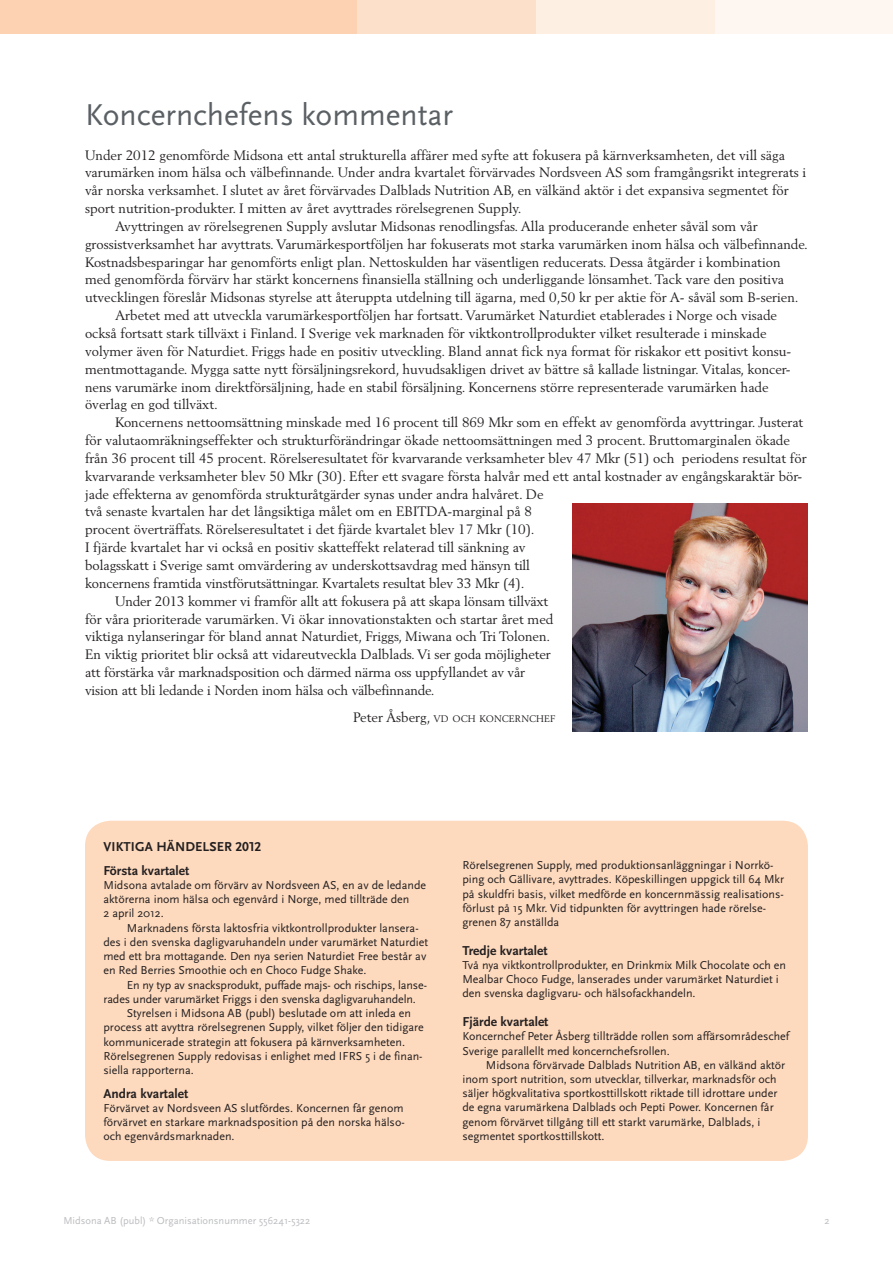
<style>
.page{position:relative;width:893px;height:1263px;background:#fff}
.page>*{position:absolute;margin:0;border:0;box-sizing:border-box;transform-origin:0 0}
.t1{font:31.5px "Scala Sans OT";color:#5b6064}
.t2{font:13.5px "Berling LT Std";color:#231f20}
.t3{font:700 13.5px "Scala Sans OT";color:#231f20}
.t4{font:12px/14.2px "Scala Sans OT";color:#231f20}
.t5{font:10.5px "Scala Sans OT";color:#bcbdc0}
.t6{font:9.45px "Berling LT Std";color:#231f20}
.s1{font-size:13.5px}
</style>
<div class="page">
<div style="left:714px;top:0;width:179px;height:34px;background:#fef7f1"></div>
<div style="left:536px;top:0;width:178px;height:34px;background:#fdefe2"></div>
<div style="left:0;top:0;width:357px;height:34px;background:#fcd2b2"></div>
<div style="left:357px;top:0;width:179px;height:34px;background:#fde0c9"></div>
<div style="left:85px;top:821px;width:723px;height:340px;background:#fdd9bd;border-radius:26px"></div>
<img style="left:572px;top:503px;width:236px;height:228px">
<h1 class="t1" style="left:85px;top:98px;width:370px">Koncernchefens kommentar</h1>
<p class="t2" style="left:85px;top:147px;width:701px">Under 2012 genomförde Midsona ett antal strukturella affärer med syfte att fokusera på kärnverksamheten, det vill säga</p>
<p class="t2" style="left:85px;top:164px;width:723px">varumärken inom hälsa och välbefinnande. Under andra kvartalet förvärvades Nordsveen AS som framgångsrikt integrerats i</p>
<p class="t2" style="left:85px;top:182px;width:705px">vår norska verksamhet. I slutet av året förvärvades Dalblads Nutrition AB, en välkänd aktör i det expansiva segmentet för</p>
<p class="t2" style="left:85px;top:200px;width:438px">sport nutrition-produkter. I mitten av året avyttrades rörelsegrenen Supply.</p>
<p class="t2" style="left:115px;top:218px;width:644px">Avyttringen av rörelsegrenen Supply avslutar Midsonas renodlingsfas. Alla producerande enheter såväl som vår</p>
<p class="t2" style="left:85px;top:236px;width:724px">grossistverksamhet har avyttrats. Varumärkesportföljen har fokuserats mot starka varumärken inom hälsa och välbefinnande.</p>
<p class="t2" style="left:85px;top:254px;width:697px">Kostnadsbesparingar har genomförts enligt plan. Nettoskulden har väsentligen reducerats. Dessa åtgärder i kombination</p>
<p class="t2" style="left:85px;top:271px;width:701px">med genomförda förvärv har stärkt koncernens finansiella ställning och underliggande lönsamhet. Tack vare den positiva</p>
<p class="t2" style="left:85px;top:289px;width:715px">utvecklingen föreslår Midsonas styrelse att återuppta utdelning till ägarna, med 0,50 kr per aktie för A- såväl som B-serien.</p>
<p class="t2" style="left:115px;top:307px;width:663px">Arbetet med att utveckla varumärkesportföljen har fortsatt. Varumärket Naturdiet etablerades i Norge och visade</p>
<p class="t2" style="left:85px;top:325px;width:683px">också fortsatt stark tillväxt i Finland. I Sverige vek marknaden för viktkontrollprodukter vilket resulterade i minskade</p>
<p class="t2" style="left:85px;top:343px;width:708px">volymer även för Naturdiet. Friggs hade en positiv utveckling. Bland annat fick nya format för riskakor ett positivt konsu-</p>
<p class="t2" style="left:85px;top:361px;width:707px">mentmottagande. Mygga satte nytt försäljningsrekord, huvudsakligen drivet av bättre så kallade listningar. Vitalas, koncer-</p>
<p class="t2" style="left:85px;top:379px;width:685px">nens varumärke inom direktförsäljning, hade en stabil försäljning. Koncernens större representerade varumärken hade</p>
<p class="t2" style="left:85px;top:396px;width:135px">överlag en god tillväxt.</p>
<p class="t2" style="left:115px;top:414px;width:690px">Koncernens nettoomsättning minskade med 16 procent till 869 Mkr som en effekt av genomförda avyttringar. Justerat</p>
<p class="t2" style="left:85px;top:432px;width:706px">för valutaomräkningseffekter och strukturförändringar ökade nettoomsättningen med 3 procent. Bruttomarginalen ökade</p>
<p class="t2" style="left:85px;top:450px;width:723px">från 36 procent till 45 procent. Rörelseresultatet för kvarvarande verksamheter blev 47 Mkr (51) och periodens resultat för</p>
<p class="t2" style="left:85px;top:468px;width:719px">kvarvarande verksamheter blev 50 Mkr (30). Efter ett svagare första halvår med ett antal kostnader av engångskaraktär bör-</p>
<p class="t2" style="left:85px;top:486px;width:460px">jade effekterna av genomförda strukturåtgärder synas under andra halvåret. De</p>
<p class="t2" style="left:85px;top:503px;width:449px">två senaste kvartalen har det långsiktiga målet om en EBITDA-marginal på 8</p>
<p class="t2" style="left:85px;top:521px;width:451px">procent överträffats. Rörelseresultatet i det fjärde kvartalet blev 17 Mkr (10).</p>
<p class="t2" style="left:85px;top:539px;width:442px">I fjärde kvartalet har vi också en positiv skatteffekt relaterad till sänkning av</p>
<p class="t2" style="left:85px;top:557px;width:446px">bolagsskatt i Sverige samt omvärdering av underskottsavdrag med hänsyn till</p>
<p class="t2" style="left:85px;top:575px;width:441px">koncernens framtida vinstförutsättningar. Kvartalets resultat blev 33 Mkr (4).</p>
<p class="t2" style="left:115px;top:593px;width:435px">Under 2013 kommer vi framför allt att fokusera på att skapa lönsam tillväxt</p>
<p class="t2" style="left:85px;top:611px;width:470px">för våra prioriterade varumärken. Vi ökar innovationstakten och startar året med</p>
<p class="t2" style="left:85px;top:628px;width:467px">viktiga nylanseringar för bland annat Naturdiet, Friggs, Miwana och Tri Tolonen.</p>
<p class="t2" style="left:85px;top:646px;width:467px">En viktig prioritet blir också att vidareutveckla Dalblads. Vi ser goda möjligheter</p>
<p class="t2" style="left:85px;top:664px;width:442px">att förstärka vår marknadsposition och därmed närma oss uppfyllandet av vår</p>
<p class="t2" style="left:85px;top:682px;width:351px">vision att bli ledande i Norden inom hälsa och välbefinnande.</p>
<p class="t6" style="left:353px;top:713px;width:203px"><span class="s1">Peter Åsberg</span><span class="s1">,</span> VD OCH KONCERNCHEF</p>
<p class="t3" style="left:104px;top:839px;width:15px">Vikti</p>
<p class="t3" style="left:135px;top:839px;width:31px">ga händelser</p>
<p class="t3" style="left:236px;top:839px;width:27px">2012</p>
<p class="t3" style="left:103px;top:863px;width:87px">Första kvartalet</p>
<p class="t4" style="left:103px;top:878px;width:324px">Midsona avtalade om förvärv av Nordsveen AS, en av de ledande aktörerna inom hälsa och egenvård i Norge, med tillträde den<br>2 april 2012.</p>
<p class="t4" style="left:103px;top:921px;width:326px;text-indent:23px">Marknadens första laktosfria viktkontrollprodukter lansera&shy;des i den svenska dagligvaruhandeln under varumärket Naturdiet med ett bra mottagande. Den nya serien Naturdiet Free består av en Red Berries Smoothie och en Choco Fudge Shake.</p>
<p class="t4" style="left:127px;top:978px;width:302px">En ny typ av snacksprodukt, puffade majs- och rischips, lanse-</p>
<p class="t4" style="left:103px;top:992px;width:314px">rades under varumärket Friggs i den svenska dagligvaruhandeln.</p>
<p class="t4" style="left:127px;top:1006px;width:286px">Styrelsen i Midsona AB (publ) beslutade om att inleda en</p>
<p class="t4" style="left:103px;top:1021px;width:322px">process att avyttra rörelsegrenen Supply, vilket följer den tidigare</p>
<p class="t4" style="left:103px;top:1035px;width:303px">kommunicerade strategin att fokusera på kärnverksamheten.</p>
<p class="t4" style="left:103px;top:1049px;width:321px">Rörelsegrenen Supply redovisas i enlighet med IFRS 5 i de finan-</p>
<p class="t4" style="left:103px;top:1063px;width:92px">siella rapporterna.</p>
<p class="t3" style="left:103px;top:1085px;width:86px">Andra kvartalet</p>
<p class="t4" style="left:103px;top:1101px;width:303px;text-align:justify">Förvärvet av Nordsveen AS slutfördes. Koncernen får genom förvärvet en starkare marknadsposition på den norska hälso&shy;och egenvårdsmarknaden.</p>
<p class="t4" style="left:462px;top:858px;width:323px">Rörelsegrenen Supply, med produktionsanläggningar i Norrkö&shy;ping och Gällivare, avyttrades. Köpeskillingen uppgick till 64 Mkr på skuldfri basis, vilket medförde en koncernmässig realisations&shy;förlust på 15 Mkr. Vid tidpunkten för avyttringen hade rörelse&shy;grenen 87 anställda</p>
<p class="t3" style="left:462px;top:943px;width:87px">Tredje kvartalet</p>
<p class="t4" style="left:462px;top:958px;width:325px">Två nya viktkontrollprodukter, en Drinkmix Milk Chocolate och en<br>Mealbar Choco Fudge, lanserades under varumärket Naturdiet i den svenska dagligvaru- och hälsofackhandeln.</p>
<p class="t3" style="left:462px;top:1014px;width:88px">Fjärde kvartalet</p>
<p class="t4" style="left:462px;top:1029px;width:328px">Koncernchef Peter Åsberg tillträdde rollen som affärsområdeschef<br>Sverige parallellt med koncernchefsrollen.</p>
<p class="t4" style="left:462px;top:1058px;width:324px;text-indent:23px">Midsona förvärvade Dalblads Nutrition AB, en välkänd aktör inom sport nutrition, som utvecklar, tillverkar, marknadsför och säljer högkvalitativa sportkosttillskott riktade till idrottare under de egna varumärkena Dalblads och Pepti Power. Koncernen får genom förvärvet tillgång till ett starkt varumärke, Dalblads, i segmentet sportkosttillskott.</p>
<p class="t5" style="left:63px;top:1215px;width:248px">Midsona AB (publ) * Organisationsnummer 556241-5322</p>
<p class="t5" style="left:824px;top:1215px;width:7px">2</p>
</div>
